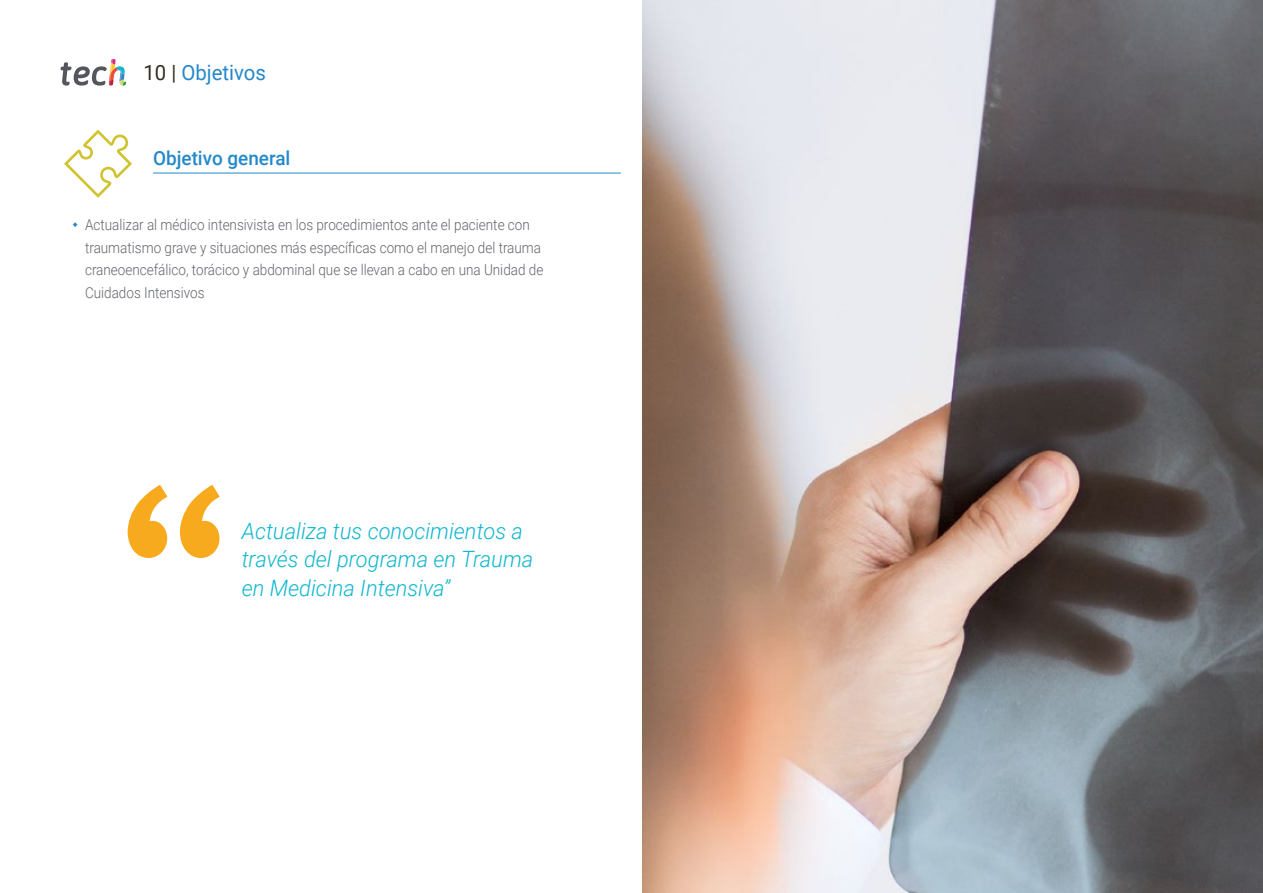
<style>
.page{position:relative;width:1263px;height:893px;background:#fff}
.page>*{position:absolute;margin:0;border:0;box-sizing:border-box;transform-origin:0 0}
.t1{font:italic 300 22.5px/28.5px "Roboto";color:#0fb6cf}
.t2{font:21px "Roboto";color:#2488c9}
.t3{font:500 19.5px "Roboto";color:#2488c9}
.t4{font:300 15px/22.5px "Roboto";color:#61646a;scale:.9 1}
.s1{color:#312e20}
</style>
<div class="page">
<hr style="left:153px;top:173px;width:468px;height:1px;background:#2488c9">
<svg style="left:64px;top:130px;width:68px;height:68px"></svg>
<img style="left:642px;top:0;width:621px;height:893px">
<svg style="left:61px;top:59px;width:65px;height:27px"></svg>
<svg style="left:128px;top:485px;width:92px;height:73px"></svg>
<h2 class="t2" style="left:144px;top:57px;width:124px"><span class="s1">10 |</span> Objetivos</h2>
<h3 class="t3" style="left:153px;top:144px;width:139px">Objetivo general</h3>
<p class="t4" style="left:85px;top:213px;width:511px">Actualizar al médico intensivista en los procedimientos ante el paciente con traumatismo grave y situaciones más específicas como el manejo del trauma craneoencefálico, torácico y abdominal que se llevan a cabo en una Unidad de Cuidados Intensivos</p>
<h1 class="t1" style="left:242px;top:516px;width:293px">Actualiza tus conocimientos a través del programa en Trauma en Medicina Intensiva”</h1>
</div>
